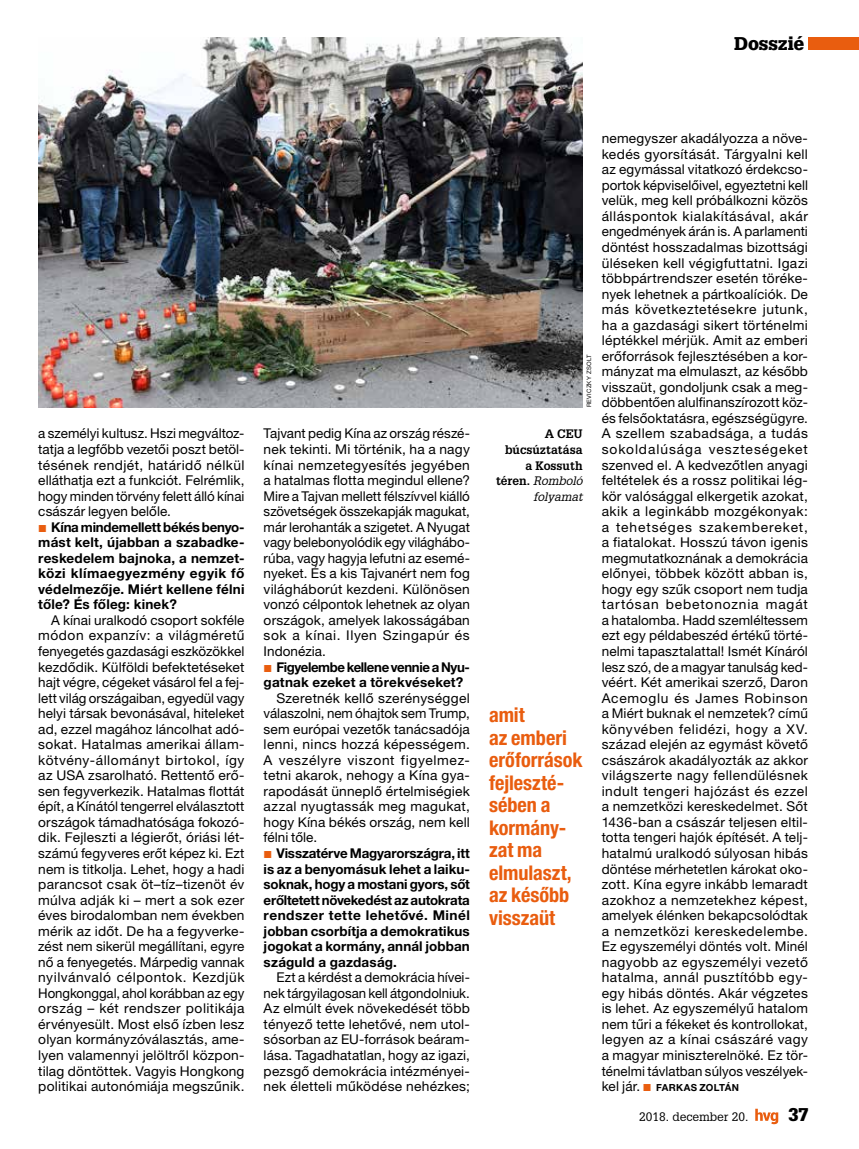
<style>
.page{position:relative;width:859px;height:1149px;background:#fff}
.page>*{position:absolute;margin:0;border:0;box-sizing:border-box;transform-origin:0 0}
.t1{font:700 20.25px/22.5px "Helvetica Neue Cn";color:#e95d0f}
.t2{font:900 18px "Glypha";letter-spacing:-.01em;color:#000}
.t3{font:13.5px/15.6px "Helvetica Neue";letter-spacing:.01em;color:#000;text-align:justify}
.t4{font:700 12px/15.6px "Glypha";color:#000;text-align:right}
.t5{font:12px "Glypha";color:#000}
.t6{font:700 9.75px "Helvetica Neue";letter-spacing:.03em;color:#000}
.t7{font:6px "Helvetica Neue";letter-spacing:.05em;color:#000}
.s1{font-weight:700;color:#e95d0f}
.s2{font-weight:700}
.s3{font-weight:400;font-style:italic}
.s4{font-weight:400;font-size:13.5px}
.s5{font-weight:400;font-size:13.5px;color:#e95d0f}
</style>
<div class="page">
<img style="left:38px;top:37px;width:545px;height:370px">
<svg style="left:755px;top:1108px;width:23px;height:15px"></svg>
<div style="left:808px;top:37px;width:51px;height:13px;background:#e95d0f"></div>
<h2 class="t2" style="left:734px;top:33px;width:71px">Dosszié</h2>
<p class="t3" style="left:38px;top:425px;width:208px;text-align:left">a személyi kultusz. Hszi megváltoz&shy;tatja a legfőbb vezetői poszt betöl&shy;tésének rendjét, határidő nélkül elláthatja ezt a funkciót. Felrémlik, hogy minden törvény felett álló kínai császár legyen belőle.<br><span class="s1">¬</span> <span class="s2">Kína mindemellett békés benyo&shy;mást kelt, újabban a szabadke&shy;reskedelem bajnoka, a nemzet&shy;közi klímaegyezmény egyik fő védelmezője. Miért kellene félni tőle? És főleg: kinek?</span></p>
<p class="t3" style="left:38px;top:611px;width:208px;text-indent:13px">A kínai uralkodó csoport sokféle módon expanzív: a világméretű fenyegetés gazdasági eszközökkel kezdődik. Külföldi befektetéseket hajt végre, cégeket vásárol fel a fej&shy;lett világ országaiban, egyedül vagy helyi társak bevonásával, hiteleket ad, ezzel magához láncolhat adó&shy;sokat. Hatalmas amerikai állam&shy;kötvény-állományt birtokol, így az USA zsarolható. Rettentő erő&shy;sen fegyverkezik. Hatalmas flottát épít, a Kínától tengerrel elválasztott országok támadhatósága fokozó&shy;dik. Fejleszti a légierőt, óriási lét&shy;számú fegyveres erőt képez ki. Ezt nem is titkolja. Lehet, hogy a hadi parancsot csak öt–tíz–tizenöt év múlva adják ki – mert a sok ezer éves birodalomban nem években mérik az időt. De ha a fegyverke&shy;zést nem sikerül megállítani, egyre nő a fenyegetés. Márpedig vannak nyilvánvaló célpontok. Kezdjük Hongkonggal, ahol korábban az egy ország – két rendszer politikája érvényesült. Most első ízben lesz olyan kormányzóválasztás, ame&shy;lyen valamennyi jelöltről közpon&shy;tilag döntöttek. Vagyis Hongkong politikai autonómiája megszűnik.</p>
<p class="t3" style="left:264px;top:425px;width:208px;text-align:left">Tajvant pedig Kína az ország részé&shy;nek tekinti. Mi történik, ha a nagy kínai nemzetegyesítés jegyében a hatalmas flotta megindul ellene?<br>Mire a Tajvan mellett félszívvel kiálló szövetségek összekapják magukat, már lerohanták a szigetet. A Nyugat vagy belebonyolódik egy világhábo&shy;rúba, vagy hagyja lefutni az esemé&shy;nyeket. És a kis Tajvanért nem fog világháborút kezdeni. Különösen vonzó célpontok lehetnek az olyan országok, amelyek lakosságában sok a kínai. Ilyen Szingapúr és Indonézia.<br><span class="s1">¬</span> <span class="s2">Figyelembe kellene vennie a Nyu&shy;gatnak ezeket a törekvéseket?</span></p>
<p class="t3" style="left:264px;top:689px;width:208px;text-align:left;text-indent:13px">Szeretnék kellő szerénységgel válaszolni, nem óhajtok sem Trump, sem európai vezetők tanácsadója lenni, nincs hozzá képességem.<br>A veszélyre viszont figyelmez&shy;tetni akarok, nehogy a Kína gya&shy;rapodását ünneplő értelmiségiek azzal nyugtassák meg magukat, hogy Kína békés ország, nem kell félni tőle.<br><span class="s1">¬</span> <span class="s2">Visszatérve Magyarországra, itt is az a benyomásuk lehet a laiku&shy;soknak, hogy a mostani gyors, sőt erőltetett növekedést az autokrata rendszer tette lehetővé. Minél jobban csorbítja a demokratikus jogokat a kormány, annál jobban száguld a gazdaság.</span></p>
<p class="t3" style="left:264px;top:969px;width:208px;text-indent:13px">Ezt a kérdést a demokrácia hívei&shy;nek tárgyilagosan kell átgondolniuk.<br>Az elmúlt évek növekedését több tényező tette lehetővé, nem utol&shy;sósorban az EU-források beáram&shy;lása. Tagadhatatlan, hogy az igazi, pezsgő demokrácia intézményei&shy;nek életteli működése nehézkes;</p>
<p class="t7" style="left:585px;top:407px;width:53px;rotate:-90deg">Reviczky Zsolt</p>
<p class="t4" style="left:496px;top:426px;width:88px">A CEU búcsúztatása a Kossuth téren. <span class="s3">Romboló folyamat</span></p>
<h1 class="t1" style="left:489px;top:703px;width:95px">amit<br>az emberi erőforrások fejleszté&shy;sében a kormány&shy;zat ma elmulaszt, az később visszaüt</h1>
<p class="t3" style="left:602px;top:130px;width:208px">nemegyszer akadályozza a növe&shy;kedés gyorsítását. Tárgyalni kell az egymással vitatkozó érdekcso&shy;portok képviselőivel, egyeztetni kell velük, meg kell próbálkozni közös álláspontok kialakításával, akár engedmények árán is. A parlamenti döntést hosszadalmas bizottsági üléseken kell végigfuttatni. Igazi többpártrendszer esetén töréke&shy;nyek lehetnek a pártkoalíciók. De más következtetésekre jutunk, ha a gazdasági sikert történelmi léptékkel mérjük. Amit az emberi erőforrások fejlesztésében a kor&shy;mányzat ma elmulaszt, az később visszaüt, gondoljunk csak a meg&shy;döbbentően alulfinanszírozott köz&shy;és felsőoktatásra, egészségügyre.<br>A szellem szabadsága, a tudás sokoldalúsága veszteségeket szenved el. A kedvezőtlen anyagi feltételek és a rossz politikai lég&shy;kör valósággal elkergetik azokat, akik a leginkább mozgékonyak: a tehetséges szakembereket, a fiatalokat. Hosszú távon igenis megmutatkoznának a demokrácia előnyei, többek között abban is, hogy egy szűk csoport nem tudja tartósan bebetonoznia magát a hatalomba. Hadd szemléltessem ezt egy példabeszéd értékű törté&shy;nelmi tapasztalattal! Ismét Kínáról lesz szó, de a magyar tanulság ked&shy;véért. Két amerikai szerző, Daron Acemoglu és James Robinson a Miért buknak el nemzetek? című könyvében felidézi, hogy a XV. század elején az egymást követő császárok akadályozták az akkor világszerte nagy fellendülésnek indult tengeri hajózást és ezzel a nemzetközi kereskedelmet. Sőt 1436-ban a császár teljesen eltil&shy;totta tengeri hajók építését. A telj&shy;hatalmú uralkodó súlyosan hibás döntése mérhetetlen károkat oko&shy;zott. Kína egyre inkább lemaradt azokhoz a nemzetekhez képest, amelyek élénken bekapcsolódtak a nemzetközi kereskedelembe.<br>Ez egyszemélyi döntés volt. Minél nagyobb az egyszemélyi vezető hatalma, annál pusztítóbb egy&shy;egy hibás döntés. Akár végzetes is lehet. Az egyszemélyű hatalom nem tűri a fékeket és kontrollokat, legyen az a kínai császáré vagy a magyar miniszterelnöké. Ez tör&shy;ténelmi távlatban súlyos veszélyek-</p>
<p class="t6" style="left:602px;top:1081px;width:139px"><span class="s4">kel jár.</span> <span class="s5">¬</span> FARKAS ZOLTÁN</p>
<p class="t5" style="left:639px;top:1108px;width:111px">2018. december 20.</p>
<h2 class="t2" style="left:788px;top:1103px;width:22px">37</h2>
</div>
